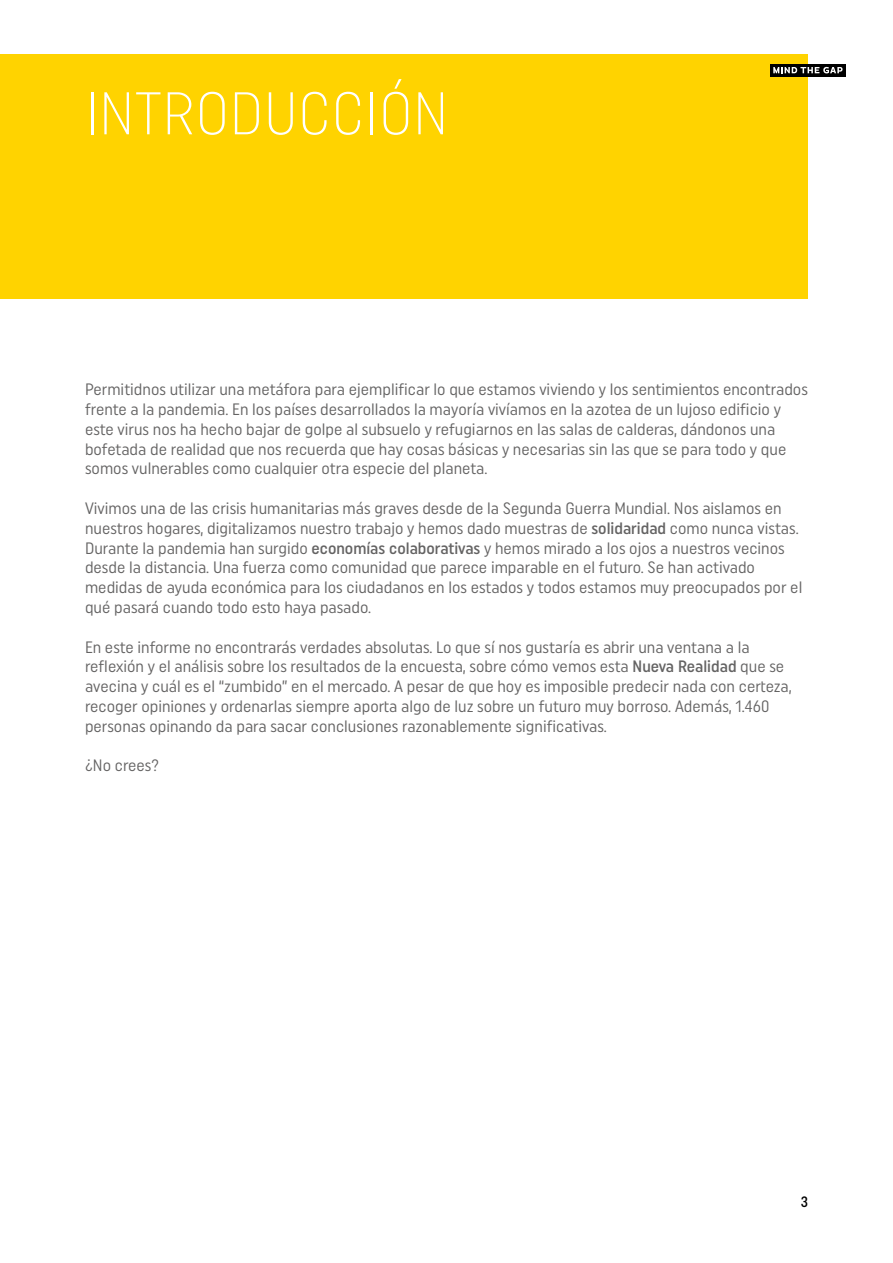
<style>
.page{position:relative;width:893px;height:1263px;background:#fff}
.page>*{position:absolute;margin:0;border:0;box-sizing:border-box;transform-origin:0 0}
.t1{font:300 60px "Uniform Condensed";color:#fff}
.t2{font:16.5px/19.8px "Uniform Condensed";color:#646363}
.t3{font:500 15px "Uniform Condensed";color:#000}
.s1{font-weight:500}
</style>
<div class="page">
<div style="left:1px;top:54px;width:807px;height:244px;background:#ffd300"></div>
<div style="left:770px;top:64px;width:76px;height:13px;background:#000"></div>
<svg style="left:773px;top:67px;width:69px;height:6px"></svg>
<h1 class="t1" style="left:85px;top:77px;width:365px">INTRODUCCIÓN</h1>
<p class="t2" style="left:85px;top:379px;width:724px">Permitidnos utilizar una metáfora para ejemplificar lo que estamos viviendo y los sentimientos encontrados frente a la pandemia. En los países desarrollados la mayoría vivíamos en la azotea de un lujoso edificio y este virus nos ha hecho bajar de golpe al subsuelo y refugiarnos en las salas de calderas, dándonos una bofetada de realidad que nos recuerda que hay cosas básicas y necesarias sin las que se para todo y que somos vulnerables como cualquier otra especie del planeta.</p>
<p class="t2" style="left:85px;top:498px;width:719px">Vivimos una de las crisis humanitarias más graves desde de la Segunda Guerra Mundial. Nos aislamos en nuestros hogares, digitalizamos nuestro trabajo y hemos dado muestras de <span class="s1">solidaridad</span> como nunca vistas.<br>Durante la pandemia han surgido <span class="s1">economías colaborativas</span> y hemos mirado a los ojos a nuestros vecinos desde la distancia. Una fuerza como comunidad que parece imparable en el futuro. Se han activado medidas de ayuda económica para los ciudadanos en los estados y todos estamos muy preocupados por el qué pasará cuando todo esto haya pasado.</p>
<p class="t2" style="left:85px;top:636px;width:708px">En este informe no encontrarás verdades absolutas. Lo que sí nos gustaría es abrir una ventana a la reflexión y el análisis sobre los resultados de la encuesta, sobre cómo vemos esta <span class="s1">Nueva Realidad</span> que se avecina y cuál es el “zumbido” en el mercado. A pesar de que hoy es imposible predecir nada con certeza, recoger opiniones y ordenarlas siempre aporta algo de luz sobre un futuro muy borroso. Además, 1.460 personas opinando da para sacar conclusiones razonablemente significativas.</p>
<p class="t2" style="left:85px;top:755px;width:75px">¿No crees?</p>
<p class="t3" style="left:801px;top:1193px;width:9px">3</p>
</div>
